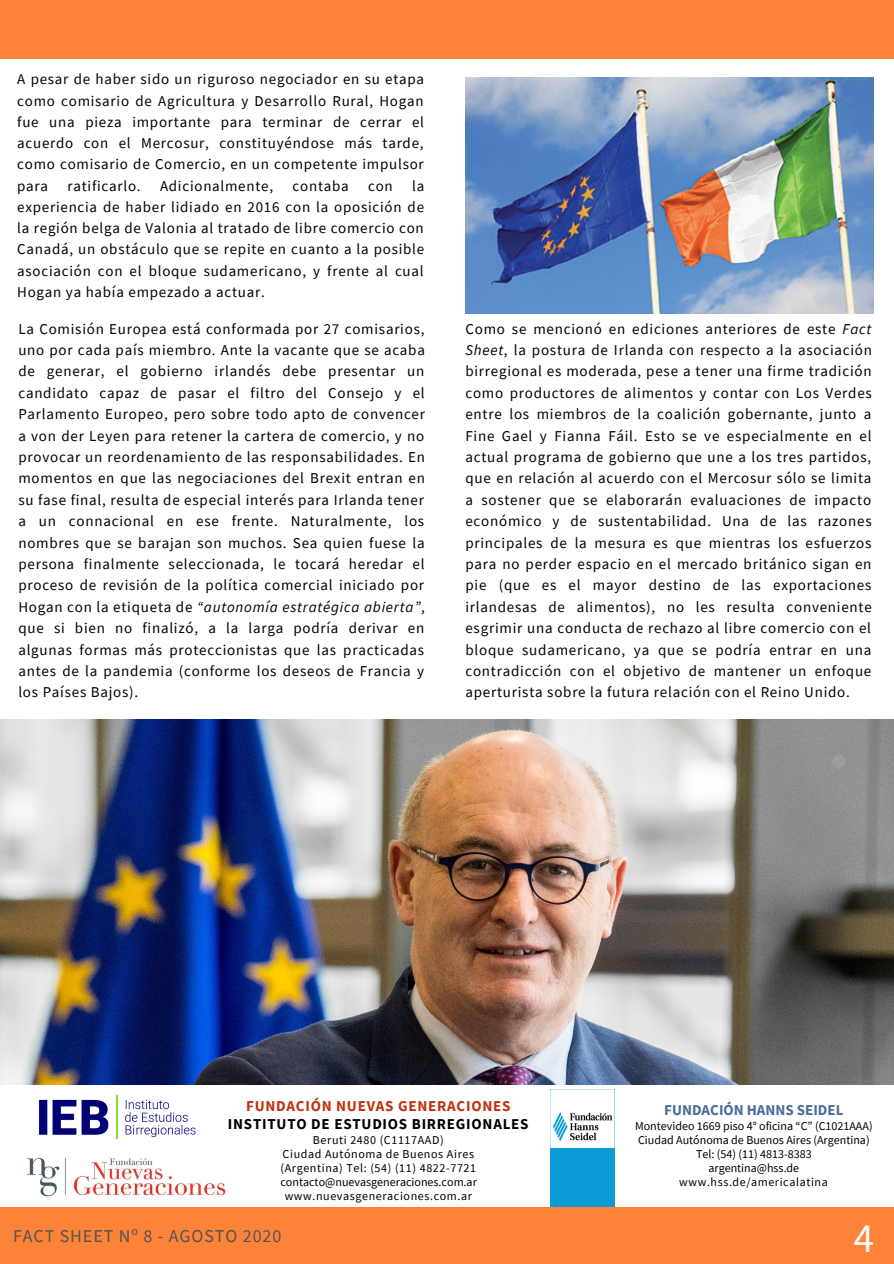
<style>
.page{position:relative;width:894px;height:1264px;background:#fff}
.page>*{position:absolute;margin:0;border:0;box-sizing:border-box;transform-origin:0 0}
.t1{font:41.4px "Source Sans Pro";color:#fcfeff}
.t2{font:18px "Source Sans Pro";letter-spacing:.05em;color:#545454}
.t3{font:15px/21.5px "Source Sans Pro";letter-spacing:.05em;color:#000;text-align:justify}
.t4{font:700 15px "Source Sans Pro";letter-spacing:.05em;color:#000}
.t5{font:700 15px "Source Sans Pro";letter-spacing:.05em;color:#bf320d}
.t6{font:700 15px "Source Sans Pro";color:#4d6b99}
.t7{font:12px "Source Sans Pro";color:#000}
.t8{font:12px "Source Sans Pro";letter-spacing:.05em;color:#000}
.s1{font-style:italic}
</style>
<div class="page">
<div style="left:0;top:0;width:893px;height:58px;background:#fd8339"></div>
<div style="left:0;top:1207px;width:893px;height:56px;background:#fd8339"></div>
<img style="left:27px;top:1158px;width:200px;height:39px">
<img style="left:38px;top:1094px;width:158px;height:46px">
<img style="left:550px;top:1089px;width:64px;height:117px">
<img style="left:0;top:719px;width:893px;height:365px">
<img style="left:465px;top:78px;width:408px;height:235px">
<p class="t3" style="left:17px;top:68px;width:408px">A pesar de haber sido un riguroso negociador en su etapa como comisario de Agricultura y Desarrollo Rural, Hogan fue una pieza importante para terminar de cerrar el acuerdo con el Mercosur, constituyéndose más tarde, como comisario de Comercio, en un competente impulsor para</p>
<p class="t3" style="left:67px;top:174px;width:75px">ratificarlo.</p>
<p class="t3" style="left:160px;top:174px;width:115px">Adicionalmente,</p>
<p class="t3" style="left:292px;top:174px;width:58px">contaba</p>
<p class="t3" style="left:368px;top:174px;width:26px">con</p>
<p class="t3" style="left:17px;top:174px;width:408px;text-indent:395px">la experiencia de haber lidiado en 2016 con la oposición de la región belga de Valonia al tratado de libre comercio con Canadá, un obstáculo que se repite en cuanto a la posible asociación con el bloque sudamericano, y frente al cual Hogan ya había empezado a actuar.</p>
<p class="t3" style="left:18px;top:317px;width:408px">La Comisión Europea está conformada por 27 comisarios, uno por cada país miembro. Ante la vacante que se acaba de generar, el gobierno irlandés debe presentar un candidato capaz de pasar el filtro del Consejo y el Parlamento Europeo, pero sobre todo apto de convencer a von der Leyen para retener la cartera de comercio, y no provocar un reordenamiento de las responsabilidades. En momentos en que las negociaciones del Brexit entran en su fase final, resulta de especial interés para Irlanda tener a un connacional en ese frente. Naturalmente, los nombres que se barajan son muchos. Sea quien fuese la persona finalmente seleccionada, le tocará heredar el proceso de revisión de la política comercial iniciado por Hogan con la etiqueta de <span class="s1">“autonomía estratégica abierta”</span>, que si bien no finalizó, a la larga podría derivar en algunas formas más proteccionistas que las practicadas antes de la pandemia (conforme los deseos de Francia y los Países Bajos).</p>
<p class="t3" style="left:465px;top:317px;width:408px">Como se mencionó en ediciones anteriores de este <span class="s1">Fact Sheet</span>, la postura de Irlanda con respecto a la asociación birregional es moderada, pese a tener una firme tradición como productores de alimentos y contar con Los Verdes entre los miembros de la coalición gobernante, junto a Fine Gael y Fianna Fáil. Esto se ve especialmente en el actual programa de gobierno que une a los tres partidos, que en relación al acuerdo con el Mercosur sólo se limita a sostener que se elaborarán evaluaciones de impacto económico y de sustentabilidad. Una de las razones principales de la mesura es que mientras los esfuerzos para no perder espacio en el mercado británico sigan en pie (que es el mayor destino de las exportaciones irlandesas de alimentos), no les resulta conveniente esgrimir una conducta de rechazo al libre comercio con el bloque sudamericano, ya que se podría entrar en una contradicción con el objetivo de mantener un enfoque aperturista sobre la futura relación con el Reino Unido.</p>
<p class="t5" style="left:246px;top:1096px;width:266px">FUNDACIÓN NUEVAS GENERACIONES</p>
<p class="t4" style="left:228px;top:1114px;width:302px">INSTITUTO DE ESTUDIOS BIRREGIONALES</p>
<p class="t8" style="left:313px;top:1132px;width:132px">Beruti 2480 (C1117AAD)</p>
<p class="t8" style="left:282px;top:1146px;width:193px">Ciudad Autónoma de Buenos Aires</p>
<p class="t8" style="left:280px;top:1160px;width:197px">(Argentina) Tel: (54) (11) 4822-7721</p>
<p class="t7" style="left:280px;top:1174px;width:198px">contacto@nuevasgeneraciones.com.ar</p>
<p class="t8" style="left:285px;top:1188px;width:189px">www.nuevasgeneraciones.com.ar</p>
<p class="t6" style="left:664px;top:1100px;width:181px">FUNDACIÓN HANNS SEIDEL</p>
<p class="t7" style="left:635px;top:1118px;width:239px">Montevideo 1669 piso 4° oficina “C” (C1021AAA)</p>
<p class="t7" style="left:638px;top:1132px;width:233px">Ciudad Autónoma de Buenos Aires (Argentina)</p>
<p class="t7" style="left:695px;top:1146px;width:117px">Tel: (54) (11) 4813-8383</p>
<p class="t7" style="left:708px;top:1160px;width:92px">argentina@hss.de</p>
<p class="t8" style="left:679px;top:1174px;width:150px">www.hss.de/americalatina</p>
<p class="t2" style="left:13px;top:1224px;width:270px">FACT SHEET Nº 8 - AGOSTO 2020</p>
<p class="t1" style="left:853px;top:1211px;width:22px">4</p>
</div>
